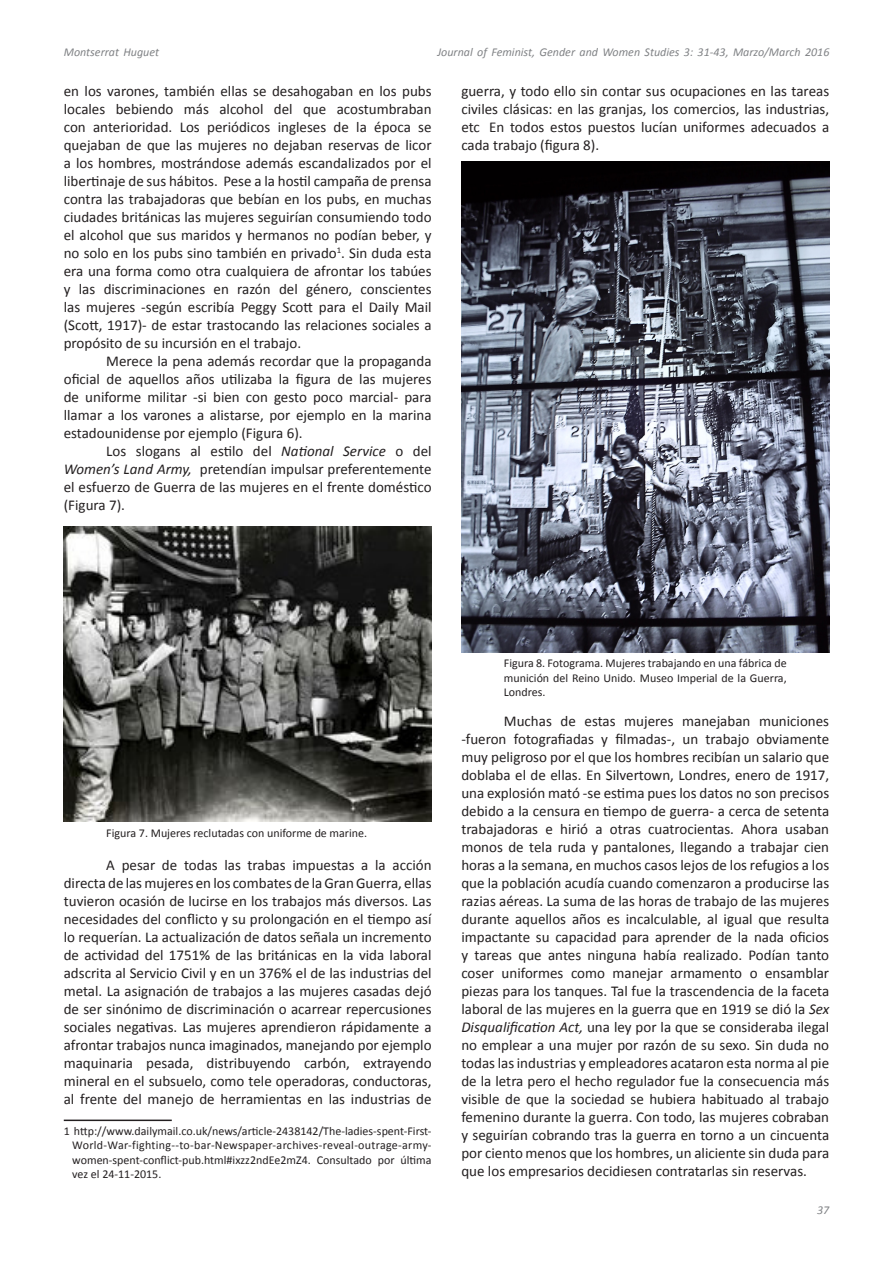
<style>
.page{position:relative;width:893px;height:1263px;background:#fff}
.page>*{position:absolute;margin:0;border:0;box-sizing:border-box;transform-origin:0 0}
.Texto{font:15px/18px "Calibri";color:#231f20;text-align:justify}
.Notas_al_pie{font:12px/14.4px "Calibri";color:#231f20;text-align:justify}
.Pie_de_figura{font:12px/14.4px "Calibri";color:#231f20;text-align:justify}
.t1{font:italic 12px "Calibri";color:#808285}
.s1{font-style:italic}
</style>
<div class="page">
<hr style="left:64px;top:1119px;width:108px;height:2px;background:#231f20">
<img style="left:64px;top:527px;width:368px;height:294px">
<img style="left:461px;top:162px;width:368px;height:490px">
<p class="t1" style="left:64px;top:44px;width:97px">Montserrat Huguet</p>
<p class="t1" style="left:437px;top:44px;width:393px">Journal of Feminist, Gender and Women Studies 3: 31-43, Marzo/March 2016</p>
<p class="Texto" style="left:64px;top:82px;width:369px">en los varones, también ellas se desahogaban en los pubs locales bebiendo más alcohol del que acostumbraban con anterioridad. Los periódicos ingleses de la época se quejaban de que las mujeres no dejaban reservas de licor a los hombres, mostrándose además escandalizados por el libertinaje de sus hábitos. Pese a la hostil campaña de prensa contra las trabajadoras que bebían en los pubs, en muchas ciudades británicas las mujeres seguirían consumiendo todo el alcohol que sus maridos y hermanos no podían beber, y no solo en los pubs sino también en privado<sup>1</sup>. Sin duda esta era una forma como otra cualquiera de afrontar los tabúes y las discriminaciones en razón del género, conscientes las mujeres -según escribía Peggy Scott para el Daily Mail (Scott, 1917)- de estar trastocando las relaciones sociales a propósito de su incursión en el trabajo.</p>
<p class="Texto" style="left:64px;top:352px;width:369px;text-indent:43px">Merece la pena además recordar que la propaganda oficial de aquellos años utilizaba la figura de las mujeres de uniforme militar -si bien con gesto poco marcial- para llamar a los varones a alistarse, por ejemplo en la marina estadounidense por ejemplo (Figura 6).</p>
<p class="Texto" style="left:64px;top:442px;width:369px;text-indent:43px">Los slogans al estilo del <span class="s1">National Service</span> o del <span class="s1">Women’s Land Army,</span> pretendían impulsar preferentemente el esfuerzo de Guerra de las mujeres en el frente doméstico (Figura 7).</p>
<p class="Texto" style="left:461px;top:82px;width:369px">guerra, y todo ello sin contar sus ocupaciones en las tareas civiles clásicas: en las granjas, los comercios, las industrias, etc En todos estos puestos lucían uniformes adecuados a cada trabajo (figura 8).</p>
<p class="Pie_de_figura" style="left:106px;top:826px;width:262px">Figura 7. Mujeres reclutadas con uniforme de marine.</p>
<p class="Texto" style="left:64px;top:856px;width:369px;text-indent:43px">A pesar de todas las trabas impuestas a la acción directa de las mujeres en los combates de la Gran Guerra, ellas tuvieron ocasión de lucirse en los trabajos más diversos. Las necesidades del conflicto y su prolongación en el tiempo así lo requerían. La actualización de datos señala un incremento de actividad del 1751% de las británicas en la vida laboral adscrita al Servicio Civil y en un 376% el de las industrias del metal. La asignación de trabajos a las mujeres casadas dejó de ser sinónimo de discriminación o acarrear repercusiones sociales negativas. Las mujeres aprendieron rápidamente a afrontar trabajos nunca imaginados, manejando por ejemplo maquinaria pesada, distribuyendo carbón, extrayendo mineral en el subsuelo, como tele operadoras, conductoras, al frente del manejo de herramientas en las industrias de</p>
<p class="Notas_al_pie" style="left:72px;top:1123px;width:361px;text-indent:-9px">1 http://www.dailymail.co.uk/news/article-2438142/The-ladies-spent-First-World-War-fighting--to-bar-Newspaper-archives-reveal-outrage-army&shy;women-spent-conflict-pub.html#ixzz2ndEe2mZ4. Consultado por última vez el 24-11-2015.</p>
<p class="Pie_de_figura" style="left:504px;top:656px;width:284px">Figura 8. Fotograma. Mujeres trabajando en una fábrica de munición del Reino Unido. Museo Imperial de la Guerra, Londres.</p>
<p class="Texto" style="left:461px;top:712px;width:369px;text-indent:43px">Muchas de estas mujeres manejaban municiones -fueron fotografiadas y filmadas-, un trabajo obviamente muy peligroso por el que los hombres recibían un salario que doblaba el de ellas. En Silvertown, Londres, enero de 1917, una explosión mató -se estima pues los datos no son precisos debido a la censura en tiempo de guerra- a cerca de setenta trabajadoras e hirió a otras cuatrocientas. Ahora usaban monos de tela ruda y pantalones, llegando a trabajar cien horas a la semana, en muchos casos lejos de los refugios a los que la población acudía cuando comenzaron a producirse las razias aéreas. La suma de las horas de trabajo de las mujeres durante aquellos años es incalculable, al igual que resulta impactante su capacidad para aprender de la nada oficios y tareas que antes ninguna había realizado. Podían tanto coser uniformes como manejar armamento o ensamblar piezas para los tanques. Tal fue la trascendencia de la faceta laboral de las mujeres en la guerra que en 1919 se dió la <span class="s1">Sex Disqualification Act,</span> una ley por la que se consideraba ilegal no emplear a una mujer por razón de su sexo. Sin duda no todas las industrias y empleadores acataron esta norma al pie de la letra pero el hecho regulador fue la consecuencia más visible de que la sociedad se hubiera habituado al trabajo femenino durante la guerra. Con todo, las mujeres cobraban y seguirían cobrando tras la guerra en torno a un cincuenta por ciento menos que los hombres, un aliciente sin duda para que los empresarios decidiesen contratarlas sin reservas.</p>
<p class="t1" style="left:817px;top:1201px;width:14px">37</p>
</div>
